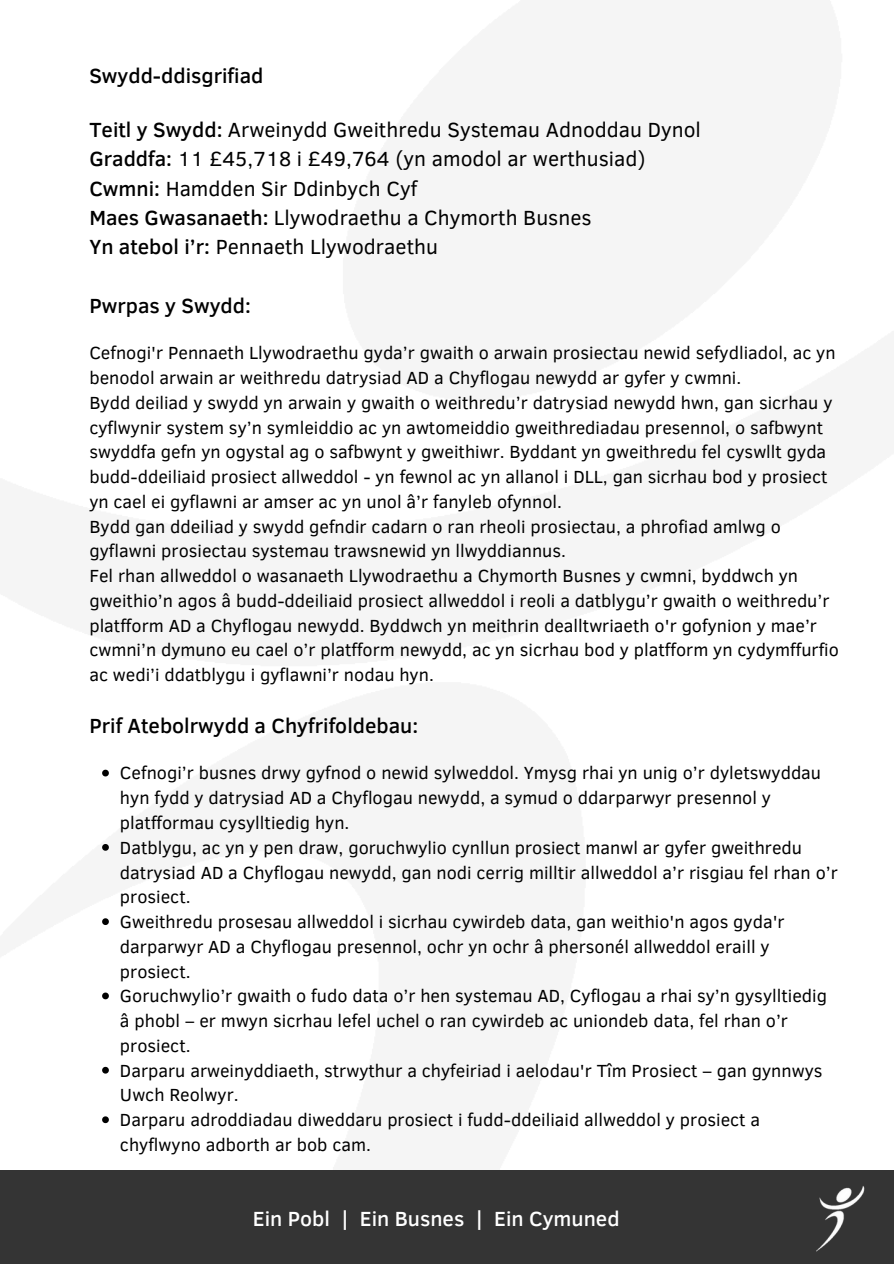
<style>
.page{position:relative;width:894px;height:1264px;background:#fff}
.page>*{position:absolute;margin:0;border:0;box-sizing:border-box;transform-origin:0 0}
.t1{font:21px/29.2px "Clear Sans";color:#000}
.t2{font:500 21px "Clear Sans";color:#000}
.t3{font:500 21px "Clear Sans";color:#fff}
.t4{font:18px/24.8px "Clear Sans";color:#000}
.s1{font-weight:500}
</style>
<div class="page">
<svg style="left:102px;top:769px;width:7px;height:7px"></svg>
<svg style="left:102px;top:844px;width:7px;height:6px"></svg>
<svg style="left:102px;top:918px;width:7px;height:7px"></svg>
<svg style="left:102px;top:992px;width:7px;height:7px"></svg>
<svg style="left:102px;top:1066px;width:7px;height:7px"></svg>
<svg style="left:102px;top:1116px;width:7px;height:7px"></svg>
<div style="left:0;top:1170px;width:893px;height:93px;background:#343434"></div>
<img style="left:816px;top:1186px;width:49px;height:66px">
<h1 class="t2" style="left:89px;top:60px;width:175px">Swydd-ddisgrifiad</h1>
<h2 class="t1" style="left:89px;top:114px;width:613px"><span class="s1">Teitl y Swydd:</span> Arweinydd Gweithredu Systemau Adnoddau Dynol <span class="s1">Graddfa:</span> 11 £45,718 i £49,764 (yn amodol ar werthusiad)<br><span class="s1">Cwmni:</span> Hamdden Sir Ddinbych Cyf<br><span class="s1">Maes Gwasanaeth:</span> Llywodraethu a Chymorth Busnes<br><span class="s1">Yn atebol i’r:</span> Pennaeth Llywodraethu</h2>
<h1 class="t2" style="left:89px;top:290px;width:163px">Pwrpas y Swydd:</h1>
<p class="t4" style="left:89px;top:339px;width:747px">Cefnogi'r Pennaeth Llywodraethu gyda’r gwaith o arwain prosiectau newid sefydliadol, ac yn benodol arwain ar weithredu datrysiad AD a Chyflogau newydd ar gyfer y cwmni.</p>
<p class="t4" style="left:89px;top:389px;width:744px">Bydd deiliad y swydd yn arwain y gwaith o weithredu’r datrysiad newydd hwn, gan sicrhau y cyflwynir system sy’n symleiddio ac yn awtomeiddio gweithrediadau presennol, o safbwynt swyddfa gefn yn ogystal ag o safbwynt y gweithiwr. Byddant yn gweithredu fel cyswllt gyda budd-ddeiliaid prosiect allweddol - yn fewnol ac yn allanol i DLL, gan sicrhau bod y prosiect yn cael ei gyflawni ar amser ac yn unol â’r fanyleb ofynnol.</p>
<p class="t4" style="left:89px;top:513px;width:692px">Bydd gan ddeiliad y swydd gefndir cadarn o ran rheoli prosiectau, a phrofiad amlwg o gyflawni prosiectau systemau trawsnewid yn llwyddiannus.</p>
<p class="t4" style="left:89px;top:562px;width:750px">Fel rhan allweddol o wasanaeth Llywodraethu a Chymorth Busnes y cwmni, byddwch yn gweithio’n agos â budd-ddeiliaid prosiect allweddol i reoli a datblygu’r gwaith o weithredu’r platfform AD a Chyflogau newydd. Byddwch yn meithrin dealltwriaeth o'r gofynion y mae’r cwmni’n dymuno eu cael o’r platfform newydd, ac yn sicrhau bod y platfform yn cydymffurfio ac wedi’i ddatblygu i gyflawni’r nodau hyn.</p>
<h1 class="t2" style="left:89px;top:710px;width:330px">Prif Atebolrwydd a Chyfrifoldebau:</h1>
<p class="t4" style="left:120px;top:759px;width:702px">Cefnogi’r busnes drwy gyfnod o newid sylweddol. Ymysg rhai yn unig o’r dyletswyddau hyn fydd y datrysiad AD a Chyflogau newydd, a symud o ddarparwyr presennol y platfformau cysylltiedig hyn.</p>
<p class="t4" style="left:120px;top:834px;width:719px">Datblygu, ac yn y pen draw, goruchwylio cynllun prosiect manwl ar gyfer gweithredu datrysiad AD a Chyflogau newydd, gan nodi cerrig milltir allweddol a’r risgiau fel rhan o’r prosiect.</p>
<p class="t4" style="left:120px;top:908px;width:666px">Gweithredu prosesau allweddol i sicrhau cywirdeb data, gan weithio'n agos gyda'r darparwyr AD a Chyflogau presennol, ochr yn ochr â phersonél allweddol eraill y prosiect.</p>
<p class="t4" style="left:120px;top:982px;width:708px">Goruchwylio’r gwaith o fudo data o’r hen systemau AD, Cyflogau a rhai sy’n gysylltiedig â phobl – er mwyn sicrhau lefel uchel o ran cywirdeb ac uniondeb data, fel rhan o’r prosiect.</p>
<p class="t4" style="left:120px;top:1056px;width:703px">Darparu arweinyddiaeth, strwythur a chyfeiriad i aelodau'r Tîm Prosiect – gan gynnwys<br>Uwch Reolwyr.</p>
<p class="t4" style="left:120px;top:1106px;width:641px">Darparu adroddiadau diweddaru prosiect i fudd-ddeiliaid allweddol y prosiect a chyflwyno adborth ar bob cam.</p>
<p class="t3" style="left:253px;top:1203px;width:368px">Ein Pobl | Ein Busnes | Ein Cymuned</p>
</div>
